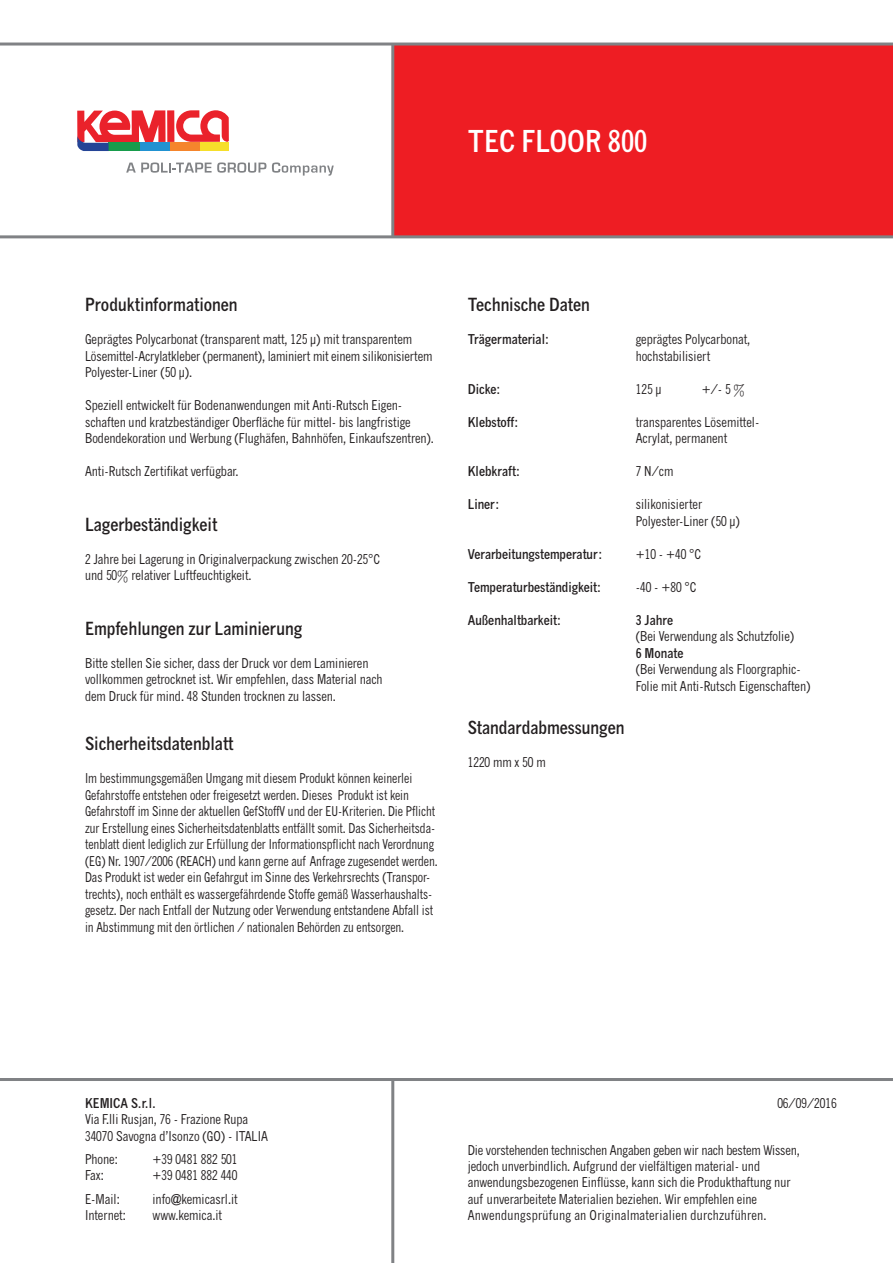
<style>
.page{position:relative;width:893px;height:1263px;background:#fff}
.page>*{position:absolute;margin:0;border:0;box-sizing:border-box;transform-origin:0 0}
.t1{font:700 condensed 30px "News Gothic MT Pro";color:#fff}
.t2{font:700 condensed 18px "News Gothic MT Pro";color:#231f20}
.t3{font:condensed 13.5px/16.5px "News Gothic MT Pro";color:#231f20}
.t4{font:condensed 13.5px/16.5px "News Gothic MT Pro";color:#231f20;scale:.95 1}
.t5{font:700 condensed 13.5px "News Gothic MT Pro";color:#231f20}
</style>
<div class="page">
<div style="left:393px;top:44px;width:500px;height:193px;background:#ee1d23"></div>
<hr style="left:0;top:235px;width:893px;height:3px;background:#808285">
<hr style="left:0;top:43px;width:893px;height:3px;background:#808285">
<hr style="left:391px;top:44px;width:3px;height:193px;background:#808285">
<hr style="left:0;top:1078px;width:893px;height:3px;background:#808285">
<hr style="left:391px;top:1079px;width:3px;height:184px;background:#808285">
<svg style="left:77px;top:110px;width:152px;height:41px"></svg>
<svg style="left:126px;top:162px;width:140px;height:11px"></svg>
<svg style="left:272px;top:162px;width:62px;height:14px"></svg>
<h1 class="t1" style="left:468px;top:122px;width:181px">TEC FLOOR 800</h1>
<h2 class="t2" style="left:85px;top:293px;width:154px">Produktinformationen</h2>
<p class="t3" style="left:85px;top:331px;width:349px">Geprägtes Polycarbonat (transparent matt, 125 μ) mit transparentem<br>Lösemittel-Acrylatkleber (permanent), laminiert mit einem silikonisiertem<br>Polyester-Liner (50 μ).</p>
<p class="t3" style="left:85px;top:397px;width:350px">Speziell entwickelt für Bodenanwendungen mit Anti-Rutsch Eigen&shy;schaften und kratzbeständiger Oberfläche für mittel- bis langfristige<br>Bodendekoration und Werbung (Flughäfen, Bahnhöfen, Einkaufszentren).</p>
<p class="t3" style="left:85px;top:463px;width:155px">Anti-Rutsch Zertifikat verfügbar.</p>
<h2 class="t2" style="left:85px;top:513px;width:134px">Lagerbeständigkeit</h2>
<p class="t3" style="left:85px;top:551px;width:297px">2 Jahre bei Lagerung in Originalverpackung zwischen 20-25°C und 50% relativer Luftfeuchtigkeit.</p>
<h2 class="t2" style="left:85px;top:617px;width:219px">Empfehlungen zur Laminierung</h2>
<p class="t3" style="left:85px;top:655px;width:299px">Bitte stellen Sie sicher, dass der Druck vor dem Laminieren vollkommen getrocknet ist. Wir empfehlen, dass Material nach dem Druck für mind. 48 Stunden trocknen zu lassen.</p>
<h2 class="t2" style="left:85px;top:733px;width:150px">Sicherheitsdatenblatt</h2>
<p class="t4" style="left:85px;top:770px;width:373px">Im bestimmungsgemäßen Umgang mit diesem Produkt können keinerlei Gefahrstoffe entstehen oder freigesetzt werden. Dieses Produkt ist kein Gefahrstoff im Sinne der aktuellen GefStoffV und der EU-Kriterien. Die Pflicht zur Erstellung eines Sicherheitsdatenblatts entfällt somit. Das Sicherheitsda&shy;tenblatt dient lediglich zur Erfüllung der Informationspflicht nach Verordnung (EG) Nr. 1907/2006 (REACH) und kann gerne auf Anfrage zugesendet werden.<br>Das Produkt ist weder ein Gefahrgut im Sinne des Verkehrsrechts (Transpor&shy;trechts), noch enthält es wassergefährdende Stoffe gemäß Wasserhaushalts&shy;gesetz. Der nach Entfall der Nutzung oder Verwendung entstandene Abfall ist in Abstimmung mit den örtlichen / nationalen Behörden zu entsorgen.</p>
<h2 class="t2" style="left:468px;top:293px;width:124px">Technische Daten</h2>
<p class="t5" style="left:468px;top:331px;width:83px">Trägermaterial:</p>
<p class="t3" style="left:636px;top:331px;width:116px">geprägtes Polycarbonat, hochstabilisiert</p>
<p class="t5" style="left:468px;top:380px;width:34px">Dicke:</p>
<p class="t3" style="left:636px;top:380px;width:27px">125 μ</p>
<p class="t3" style="left:702px;top:380px;width:45px">+/- 5 %</p>
<p class="t5" style="left:468px;top:413px;width:52px">Klebstoff:</p>
<p class="t3" style="left:636px;top:413px;width:125px">transparentes Lösemittel-<br>Acrylat, permanent</p>
<p class="t5" style="left:468px;top:463px;width:54px">Klebkraft:</p>
<p class="t3" style="left:636px;top:463px;width:39px">7 N/cm</p>
<p class="t5" style="left:468px;top:496px;width:33px">Liner:</p>
<p class="t3" style="left:636px;top:496px;width:106px">silikonisierter<br>Polyester-Liner (50 μ)</p>
<p class="t5" style="left:468px;top:545px;width:136px">Verarbeitungstemperatur:</p>
<p class="t3" style="left:636px;top:545px;width:67px">+10 - +40 °C</p>
<p class="t5" style="left:468px;top:578px;width:135px">Temperaturbeständigkeit:</p>
<p class="t3" style="left:636px;top:578px;width:62px">-40 - +80 °C</p>
<p class="t5" style="left:468px;top:611px;width:95px">Außenhaltbarkeit:</p>
<p class="t5" style="left:636px;top:611px;width:39px">3 Jahre</p>
<p class="t3" style="left:636px;top:628px;width:160px">(Bei Verwendung als Schutzfolie)</p>
<p class="t5" style="left:636px;top:644px;width:49px">6 Monate</p>
<p class="t3" style="left:636px;top:661px;width:176px">(Bei Verwendung als Floorgraphic-<br>Folie mit Anti-Rutsch Eigenschaften)</p>
<h2 class="t2" style="left:468px;top:717px;width:158px">Standardabmessungen</h2>
<p class="t3" style="left:468px;top:754px;width:79px">1220 mm x 50 m</p>
<p class="t5" style="left:85px;top:1095px;width:72px">KEMICA S.r.l.</p>
<p class="t3" style="left:85px;top:1111px;width:184px">Via F.lli Rusjan, 76 - Frazione Rupa<br>34070 Savogna d’Isonzo (GO) - ITALIA</p>
<p class="t3" style="left:85px;top:1151px;width:34px">Phone:</p>
<p class="t3" style="left:153px;top:1151px;width:87px">+39 0481 882 501</p>
<p class="t3" style="left:85px;top:1167px;width:20px">Fax:</p>
<p class="t3" style="left:153px;top:1167px;width:87px">+39 0481 882 440</p>
<p class="t3" style="left:85px;top:1190px;width:36px">E-Mail:</p>
<p class="t3" style="left:153px;top:1190px;width:87px">info@kemicasrl.it</p>
<p class="t3" style="left:85px;top:1207px;width:42px">Internet:</p>
<p class="t3" style="left:153px;top:1207px;width:71px">www.kemica.it</p>
<p class="t3" style="left:777px;top:1095px;width:61px">06/09/2016</p>
<p class="t3" style="left:468px;top:1142px;width:334px">Die vorstehenden technischen Angaben geben wir nach bestem Wissen, jedoch unverbindlich. Aufgrund der vielfältigen material- und anwendungsbezogenen Einflüsse, kann sich die Produkthaftung nur auf unverarbeitete Materialien beziehen. Wir empfehlen eine Anwendungsprüfung an Originalmaterialien durchzuführen.</p>
</div>
